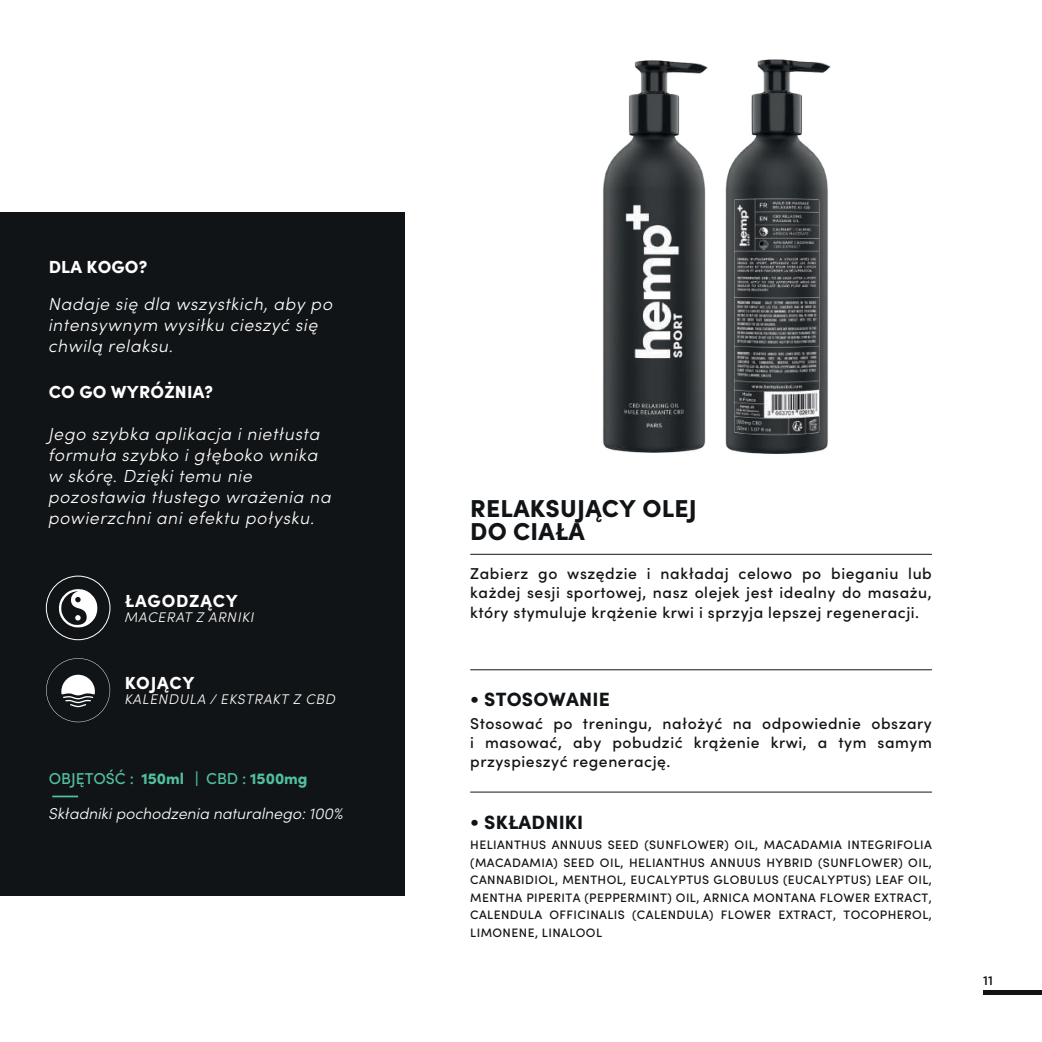
<style>
.page{position:relative;width:1042px;height:1042px;background:#fff}
.page>*{position:absolute;margin:0;border:0;box-sizing:border-box;transform-origin:0 0}
.t1{font:900 24.5px/22.8px "Sofia Pro";letter-spacing:.01em;color:#111416}
.t2{font:900 19.25px "Sofia Pro";letter-spacing:.01em;color:#111416}
.t3{font:italic 300 17.5px/21px "Sofia Pro";letter-spacing:.035em;color:#fff}
.t4{font:900 17.5px "Sofia Pro";letter-spacing:.01em;color:#fff}
.t5{font:900 17.5px "Sofia Pro";letter-spacing:.045em;color:#fff}
.t6{font:500 15.75px/19.2px "Sofia Pro";letter-spacing:.035em;color:#111416;text-align:justify}
.t7{font:italic 300 15.75px "Sofia Pro";color:#fff}
.t8{font:500 15.75px "Sofia Pro";color:#50c09e}
.t9{font:italic 300 14px "Sofia Pro";letter-spacing:.05em;color:#fff}
.t10{font:500 12.25px/17.5px "Sofia Pro";letter-spacing:.035em;color:#111416;text-align:justify}
.t11{font:500 12.25px "Gotham";color:#111416}
.s1{font-weight:900}
</style>
<div class="page">
<hr style="left:983px;top:990px;width:59px;height:4px;background:#111416">
<div style="left:0;top:213px;width:404px;height:683px;background:#111416"></div>
<hr style="left:470px;top:669px;width:462px;height:1px;background:#111416">
<hr style="left:470px;top:791px;width:462px;height:1px;background:#111416">
<hr style="left:470px;top:554px;width:462px;height:1px;background:#111416">
<img style="left:603px;top:59px;width:228px;height:395px">
<div style="left:46px;top:576px;width:64px;height:64px;border:1px solid #fff;border-radius:50%"></div>
<svg style="left:46px;top:658px;width:64px;height:64px"></svg>
<svg style="left:58px;top:589px;width:40px;height:38px"></svg>
<hr style="left:52px;top:795px;width:26px;height:2px;background:#50c09e">
<h3 class="t4" style="left:49px;top:253px;width:100px">DLA KOGO?</h3>
<h3 class="t3" style="left:49px;top:292px;width:286px">Nadaje się dla wszystkich, aby po intensywnym wysiłku cieszyć się chwilą relaksu.</h3>
<h3 class="t4" style="left:49px;top:378px;width:166px">CO GO WYRÓŻNIA?</h3>
<h3 class="t3" style="left:49px;top:422px;width:284px">Jego szybka aplikacja i nietłusta formuła szybko i głęboko wnika w skórę. Dzięki temu nie pozostawia tłustego wrażenia na powierzchni ani efektu połysku.</h3>
<h3 class="t5" style="left:125px;top:587px;width:114px">ŁAGODZĄCY</h3>
<p class="t9" style="left:125px;top:607px;width:131px">MACERAT Z ARNIKI</p>
<h3 class="t4" style="left:125px;top:668px;width:71px">KOJĄCY</h3>
<p class="t9" style="left:125px;top:689px;width:212px">KALENDULA / EKSTRAKT Z CBD</p>
<p class="t8" style="left:49px;top:766px;width:260px">OBJĘTOŚĆ : <span class="s1">150ml |</span> CBD : <span class="s1">1500mg</span></p>
<p class="t7" style="left:49px;top:802px;width:296px">Składniki pochodzenia naturalnego: 100%</p>
<h1 class="t1" style="left:470px;top:495px;width:228px">RELAKSUJĄCY OLEJ<br>DO CIAŁA</h1>
<p class="t6" style="left:470px;top:563px;width:463px">Zabierz go wszędzie i nakładaj celowo po bieganiu lub każdej sesji sportowej, nasz olejek jest idealny do masażu, który stymuluje krążenie krwi i sprzyja lepszej regeneracji.</p>
<h2 class="t2" style="left:470px;top:684px;width:141px">• STOSOWANIE</h2>
<p class="t6" style="left:470px;top:713px;width:463px">Stosować po treningu, nałożyć na odpowiednie obszary i masować, aby pobudzić krążenie krwi, a tym samym przyspieszyć regenerację.</p>
<h2 class="t2" style="left:470px;top:806px;width:115px">• SKŁADNIKI</h2>
<p class="t10" style="left:470px;top:835px;width:463px">HELIANTHUS ANNUUS SEED (SUNFLOWER) OIL, MACADAMIA INTEGRIFOLIA (MACADAMIA) SEED OIL, HELIANTHUS ANNUUS HYBRID (SUNFLOWER) OIL, CANNABIDIOL, MENTHOL, EUCALYPTUS GLOBULUS (EUCALYPTUS) LEAF OIL, MENTHA PIPERITA (PEPPERMINT) OIL, ARNICA MONTANA FLOWER EXTRACT, CALENDULA OFFICINALIS (CALENDULA) FLOWER EXTRACT, TOCOPHEROL, LIMONENE, LINALOOL</p>
<p class="t11" style="left:983px;top:974px;width:11px">11</p>
</div>
